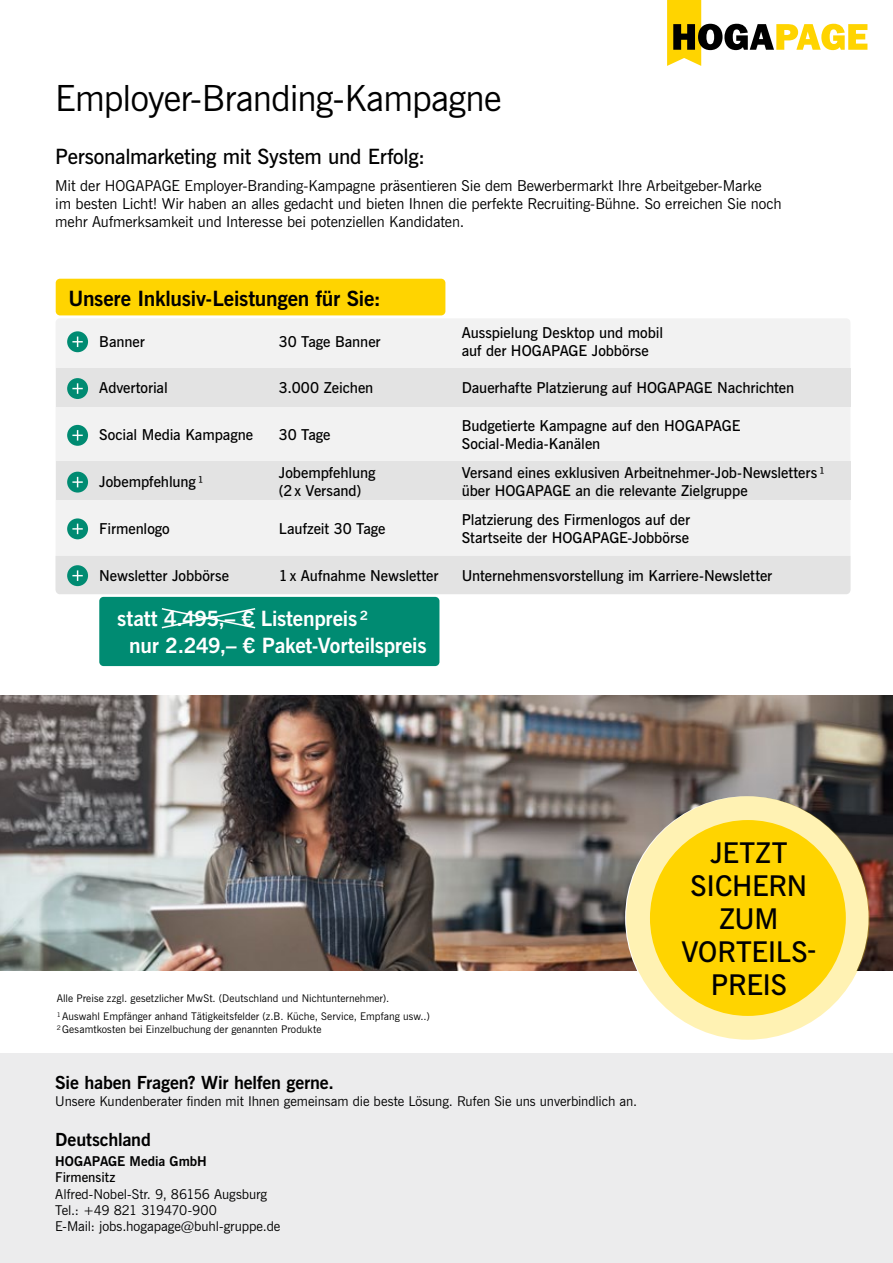
<style>
.page{position:relative;width:893px;height:1263px;background:#fff}
.page>*{position:absolute;margin:0;border:0;box-sizing:border-box;transform-origin:0 0}
.t1{font:36px "News Gothic";letter-spacing:-.02em;color:#000}
.t2{font:600 28.5px/33px "News Gothic";letter-spacing:-.015em;color:#000;text-align:center}
.t3{font:700 21px/27px "News Gothic";letter-spacing:-.01em;color:#fff}
.t4{font:600 21px "News Gothic";letter-spacing:-.015em;color:#000}
.t5{font:700 21px "News Gothic";letter-spacing:-.01em;color:#000}
.t6{font:700 18px "News Gothic";letter-spacing:-.01em;color:#000}
.t7{font:600 15px/18px "News Gothic";letter-spacing:-.005em;color:#000}
.t8{font:15px/18px "News Gothic";letter-spacing:-.005em;color:#000}
.t9{font:13.5px/16.2px "News Gothic";letter-spacing:-.005em;color:#000}
.t10{font:700 13.5px "News Gothic";letter-spacing:.005em;color:#000}
.t11{font:600 13.5px "News Gothic";color:#000}
.t12{font:10.5px/18.5px "News Gothic";letter-spacing:.005em;color:#000}
</style>
<div class="page">
<div style="left:0;top:1053px;width:893px;height:210px;background:#ececed"></div>
<img style="left:0;top:696px;width:893px;height:274px">
<div style="left:56px;top:318px;width:794px;height:275px;background:#f2f2f2;border-radius:4px"></div>
<svg style="left:667px;top:0;width:200px;height:66px"></svg>
<div style="left:626px;top:796px;width:244px;height:244px;background:#fff2b3;border-radius:50%"></div>
<div style="left:650px;top:820px;width:196px;height:196px;background:#ffd400;border-radius:50%"></div>
<div style="left:56px;top:279px;width:389px;height:36px;background:#ffd400;border-radius:4px"></div>
<div style="left:99px;top:597px;width:340px;height:69px;background:#008b72;border-radius:4px"></div>
<svg style="left:161px;top:608px;width:95px;height:21px"></svg>
<div style="left:56px;top:368px;width:794px;height:38px;background:#e3e3e3"></div>
<div style="left:56px;top:461px;width:794px;height:39px;background:#e3e3e3"></div>
<div style="left:67px;top:331px;width:21px;height:21px;background:#008b72;border-radius:50%"></div>
<svg style="left:72px;top:336px;width:11px;height:11px"></svg>
<div style="left:67px;top:378px;width:21px;height:21px;background:#008b72;border-radius:50%"></div>
<svg style="left:72px;top:383px;width:11px;height:11px"></svg>
<div style="left:67px;top:425px;width:21px;height:21px;background:#008b72;border-radius:50%"></div>
<svg style="left:72px;top:430px;width:11px;height:11px"></svg>
<div style="left:67px;top:472px;width:21px;height:21px;background:#008b72;border-radius:50%"></div>
<svg style="left:72px;top:477px;width:11px;height:10px"></svg>
<div style="left:67px;top:518px;width:21px;height:21px;background:#008b72;border-radius:50%"></div>
<svg style="left:72px;top:524px;width:11px;height:10px"></svg>
<div style="left:56px;top:556px;width:794px;height:38px;background:#e3e3e3"></div>
<h1 class="t1" style="left:55px;top:75px;width:448px">Employer-Branding-Kampagne</h1>
<h3 class="t4" style="left:55px;top:143px;width:371px">Personalmarketing mit System und Erfolg:</h3>
<p class="t8" style="left:55px;top:177px;width:728px">Mit der HOGAPAGE Employer-Branding-Kampagne präsentieren Sie dem Bewerbermarkt Ihre Arbeitgeber-Marke<br>im besten Licht! Wir haben an alles gedacht und bieten Ihnen die perfekte Recruiting-Bühne. So erreichen Sie noch mehr Aufmerksamkeit und Interesse bei potenziellen Kandidaten.</p>
<h3 class="t5" style="left:68px;top:285px;width:314px">Unsere Inklusiv-Leistungen für Sie:</h3>
<p class="t7" style="left:99px;top:333px;width:47px">Banner</p>
<p class="t7" style="left:279px;top:333px;width:103px">30 Tage Banner</p>
<p class="t7" style="left:462px;top:324px;width:203px">Ausspielung Desktop und mobil auf der HOGAPAGE Jobbörse</p>
<p class="t7" style="left:99px;top:379px;width:70px">Advertorial</p>
<p class="t7" style="left:279px;top:379px;width:96px">3.000 Zeichen</p>
<p class="t7" style="left:462px;top:379px;width:334px">Dauerhafte Platzierung auf HOGAPAGE Nachrichten</p>
<p class="t7" style="left:99px;top:426px;width:155px">Social Media Kampagne</p>
<p class="t7" style="left:279px;top:426px;width:53px">30 Tage</p>
<p class="t7" style="left:462px;top:417px;width:280px">Budgetierte Kampagne auf den HOGAPAGE<br>Social-Media-Kanälen</p>
<p class="t7" style="left:99px;top:473px;width:106px">Jobempfehlung ¹</p>
<p class="t7" style="left:279px;top:464px;width:98px">Jobempfehlung (2x Versand)</p>
<p class="t7" style="left:462px;top:464px;width:365px">Versand eines exklusiven Arbeitnehmer-Job-Newsletters ¹ über HOGAPAGE an die relevante Zielgruppe</p>
<p class="t7" style="left:99px;top:520px;width:72px">Firmenlogo</p>
<p class="t7" style="left:279px;top:520px;width:108px">Laufzeit 30 Tage</p>
<p class="t7" style="left:462px;top:511px;width:230px">Platzierung des Firmenlogos auf der<br>Startseite der HOGAPAGE-Jobbörse</p>
<p class="t7" style="left:99px;top:566px;width:131px">Newsletter Jobbörse</p>
<p class="t7" style="left:279px;top:566px;width:161px">1x Aufnahme Newsletter</p>
<p class="t7" style="left:462px;top:566px;width:312px">Unternehmensvorstellung im Karriere-Newsletter</p>
<h3 class="t3" style="left:129px;top:606px;width:299px;text-indent:-12px">statt 4.495,– € Listenpreis ²<br>nur 2.249,– € Paket-Vorteilspreis</h3>
<p class="t12" style="left:57px;top:989px;width:375px">Alle Preise zzgl. gesetzlicher MwSt. (Deutschland und Nichtunternehmer).<br>¹Auswahl Empfänger anhand Tätigkeitsfelder (z.B. Küche, Service, Empfang usw..)</p>
<p class="t12" style="left:57px;top:1020px;width:266px">²Gesamtkosten bei Einzelbuchung der genannten Produkte</p>
<p class="t6" style="left:55px;top:1071px;width:280px">Sie haben Fragen? Wir helfen gerne.</p>
<p class="t9" style="left:55px;top:1093px;width:583px">Unsere Kundenberater finden mit Ihnen gemeinsam die beste Lösung. Rufen Sie uns unverbindlich an.</p>
<p class="t6" style="left:55px;top:1127px;width:97px">Deutschland</p>
<p class="t10" style="left:55px;top:1152px;width:153px">HOGAPAGE Media GmbH</p>
<p class="t11" style="left:55px;top:1168px;width:62px">Firmensitz</p>
<p class="t9" style="left:55px;top:1186px;width:227px">Alfred-Nobel-Str. 9, 86156 Augsburg<br>Tel.: +49 821 319470-900<br>E-Mail: jobs.hogapage@buhl-gruppe.de</p>
<h2 class="t2" style="left:682px;top:837px;width:136px">JETZT<br>SICHERN<br>ZUM<br>VORTEILS-<br>PREIS</h2>
</div>
